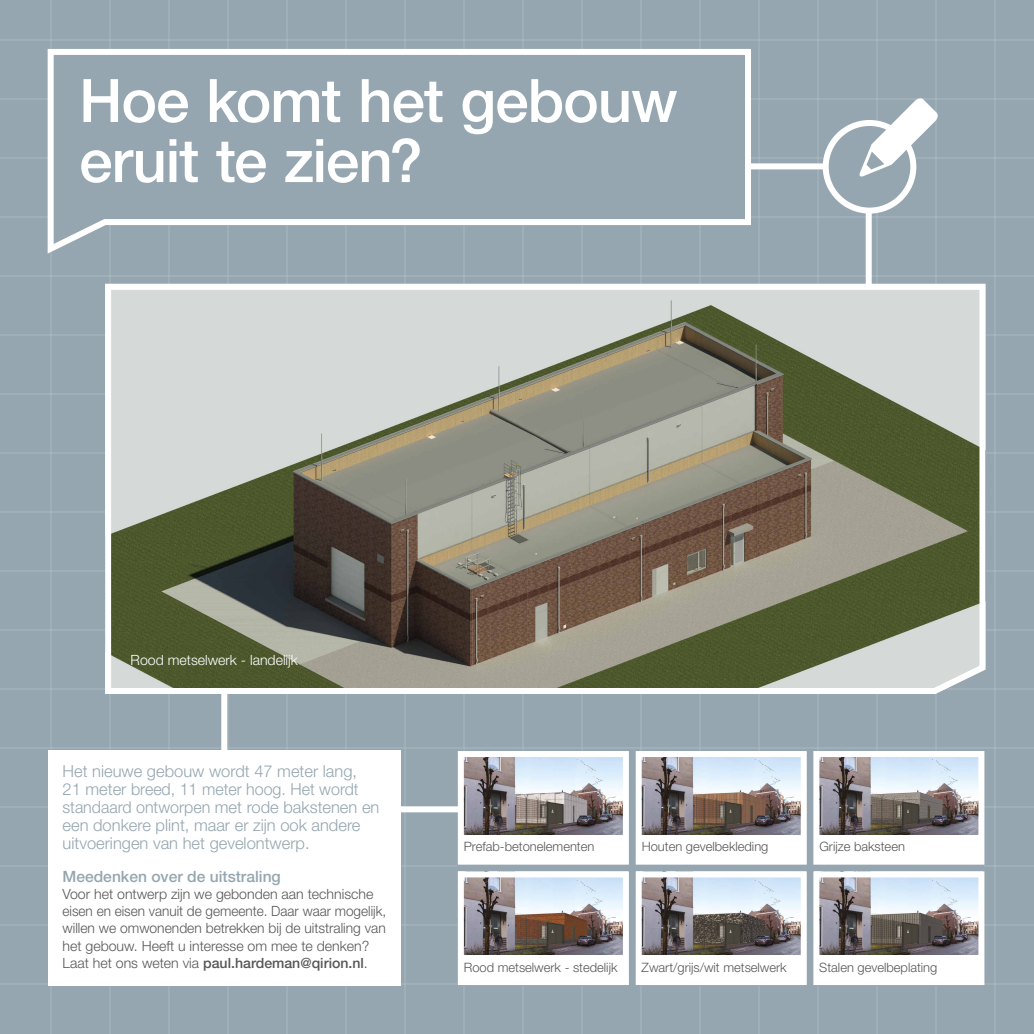
<style>
.page{position:relative;width:1034px;height:1034px;background:#fff}
.page>*{position:absolute;margin:0;border:0;box-sizing:border-box;transform-origin:0 0}
.t1{font:500 60px/60px "Helvetica Neue LT Pro";letter-spacing:-.02em;color:#fff}
.t2{font:300 16.5px/18px "Helvetica Neue LT Std";color:#95a6b0}
.t3{font:500 15.6px "Helvetica Neue LT Std";color:#95a6b0}
.t4{font:300 14.1px/17.1px "Helvetica Neue LT Std";color:#575756}
.t5{font:300 14.1px "Helvetica Neue LT Std";color:#fff}
.t6{font:300 12.9px "Helvetica Neue LT Std";color:#575756}
.s1{font-weight:500}
</style>
<div class="page">
<div style="left:0;top:0;width:1033px;height:1033px;background:#95a6b0"></div>
<svg style="left:102px;top:281px;width:888px;height:415px;background:#979889"></svg>
<div style="left:48px;top:750px;width:353px;height:235px;background:#fff"></div>
<div style="left:461px;top:753px;width:164px;height:108px;background:#fff"></div>
<img style="left:465px;top:757px;width:156px;height:76px">
<div style="left:458px;top:750px;width:170px;height:114px;border:6px solid #fff"></div>
<div style="left:638px;top:753px;width:165px;height:108px;background:#fff"></div>
<img style="left:642px;top:757px;width:157px;height:76px">
<div style="left:635px;top:750px;width:171px;height:114px;border:6px solid #fff"></div>
<div style="left:816px;top:753px;width:165px;height:108px;background:#fff"></div>
<img style="left:820px;top:757px;width:157px;height:76px">
<div style="left:813px;top:750px;width:171px;height:114px;border:6px solid #fff"></div>
<div style="left:461px;top:874px;width:164px;height:107px;background:#fff"></div>
<img style="left:465px;top:878px;width:156px;height:76px">
<div style="left:458px;top:871px;width:170px;height:113px;border:6px solid #fff"></div>
<div style="left:638px;top:874px;width:165px;height:107px;background:#fff"></div>
<img style="left:642px;top:878px;width:157px;height:76px">
<div style="left:635px;top:871px;width:171px;height:113px;border:6px solid #fff"></div>
<div style="left:816px;top:874px;width:165px;height:107px;background:#fff"></div>
<img style="left:820px;top:878px;width:157px;height:76px">
<div style="left:813px;top:871px;width:171px;height:113px;border:6px solid #fff"></div>
<svg style="left:45px;top:48px;width:708px;height:206px"></svg>
<div style="left:865px;top:213px;width:6px;height:74px;background:#fff"></div>
<div style="left:822px;top:120px;width:94px;height:93px;border:6px solid #fff;border-radius:50%"></div>
<div style="left:745px;top:163px;width:81px;height:6px;background:#fff"></div>
<svg style="left:858px;top:98px;width:80px;height:79px"></svg>
<div style="left:221px;top:692px;width:6px;height:65px;background:#fff"></div>
<div style="left:400px;top:806px;width:59px;height:6px;background:#fff"></div>
<h1 class="t1" style="left:79px;top:70px;width:600px">Hoe komt het gebouw eruit te zien?</h1>
<p class="t5" style="left:131px;top:651px;width:169px">Rood metselwerk - landelijk</p>
<p class="t2" style="left:63px;top:761px;width:318px">Het nieuwe gebouw wordt 47 meter lang, 21 meter breed, 11 meter hoog. Het wordt standaard ontworpen met rode bakstenen en een donkere plint, maar er zijn ook andere uitvoeringen van het gevelontwerp.</p>
<p class="t3" style="left:63px;top:867px;width:220px">Meedenken over de uitstraling</p>
<p class="t4" style="left:63px;top:885px;width:325px">Voor het ontwerp zijn we gebonden aan technische eisen en eisen vanuit de gemeente. Daar waar mogelijk, willen we omwonenden betrekken bij de uitstraling van het gebouw. Heeft u interesse om mee te denken?<br>Laat het ons weten via <span class="s1">paul.hardeman@qirion.nl</span>.</p>
<p class="t6" style="left:464px;top:838px;width:132px">Prefab-betonelementen</p>
<p class="t6" style="left:641px;top:838px;width:128px">Houten gevelbekleding</p>
<p class="t6" style="left:819px;top:838px;width:87px">Grijze baksteen</p>
<p class="t6" style="left:463px;top:958px;width:155px">Rood metselwerk - stedelijk</p>
<p class="t6" style="left:641px;top:958px;width:147px">Zwart/grijs/wit metselwerk</p>
<p class="t6" style="left:819px;top:958px;width:120px">Stalen gevelbeplating</p>
</div>
